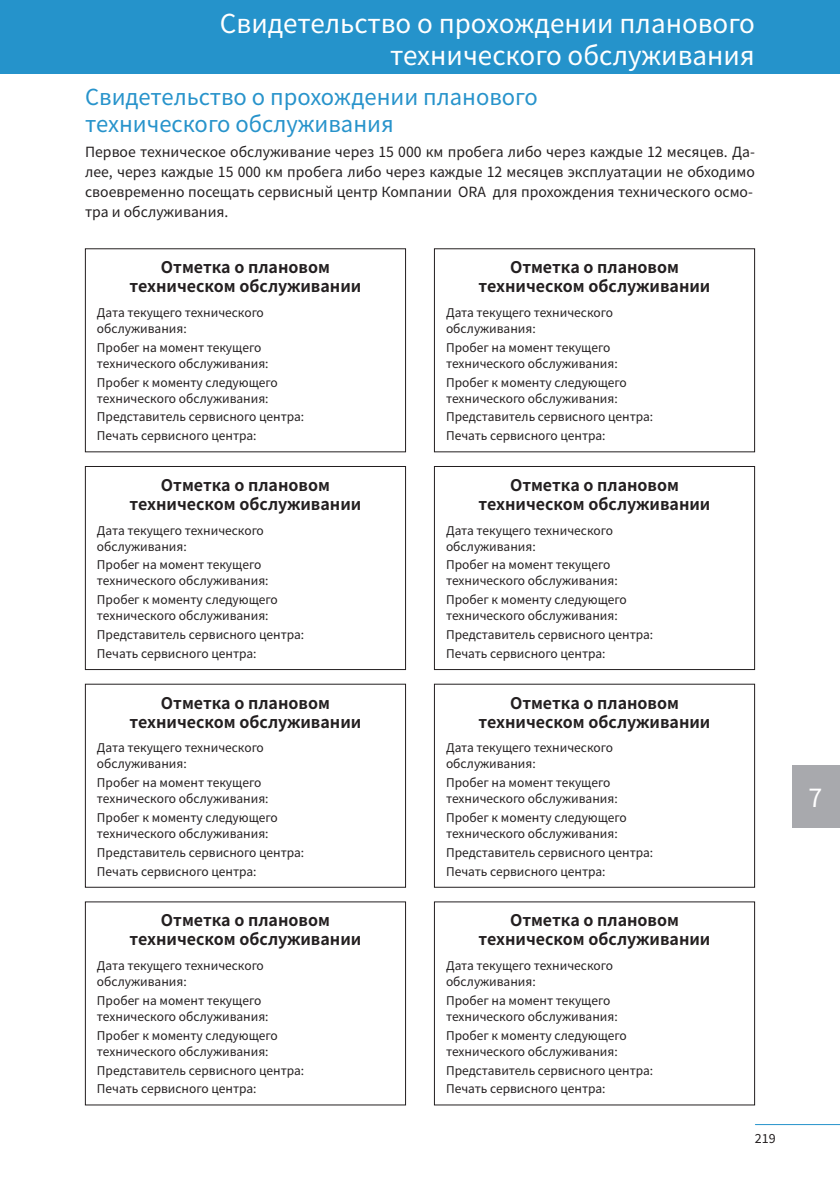
<style>
.page{position:relative;width:840px;height:1191px;background:#fff}
.page>*{position:absolute;margin:0;border:0;box-sizing:border-box;transform-origin:0 0}
.header_2{font:26px/31.2px "Source Han Sans CN";color:#fff;text-align:right}
.t1{font:25px "Source Han Sans CN";color:#fff}
.header_3{font:22px/26.4px "Source Han Sans CN";color:#2793cb}
.header_5{font:700 16px/19.2px "Source Han Sans CN";color:#231f20;text-align:center}
.text_egal{font:14px/20px "Source Han Sans CN";color:#242021}
.t2{font:14px "Source Sans Pro";color:#242021}
.text_egal-2{font:12px/16px "Source Han Sans CN";color:#231f20}
</style>
<div class="page">
<hr style="left:755px;top:1124px;width:84px;height:1px;background:#2593cb">
<div style="left:0;top:0;width:839px;height:74px;background:#2593cb"></div>
<div style="left:792px;top:765px;width:47px;height:63px;background:#a8a9ad"></div>
<div style="left:85px;top:466px;width:320px;height:204px;border:1px solid #231f20"></div>
<div style="left:434px;top:466px;width:320px;height:204px;border:1px solid #231f20"></div>
<p class="header_2" style="left:220px;top:9px;width:536px">Свидетельство о прохождении планового технического обслуживания</p>
<p class="header_3" style="left:85px;top:84px;width:454px">Свидетельство о прохождении планового технического обслуживания</p>
<p class="text_egal" style="left:85px;top:142px;width:670px">Первое техническое обслуживание через 15 000 км пробега либо через каждые 12 месяцев . Да&shy;лее, через каждые 15 000 км пробега либо через каждые 12 месяцев эксплуатации не обходимо своевременно посещать сервисный центр Компании ORA для прохождения технического осмо&shy;тра и обслуживания .</p>
<p class="header_5" style="left:129px;top:258px;width:233px">Отметка о плановом техническом обслуживании</p>
<p class="text_egal-2" style="left:97px;top:305px;width:168px">Дата текущего технического обслуживания:</p>
<p class="text_egal-2" style="left:97px;top:339px;width:173px">Пробег на момент текущего технического обслуживания:</p>
<p class="text_egal-2" style="left:97px;top:374px;width:182px">Пробег к моменту следующего технического обслуживания:</p>
<p class="text_egal-2" style="left:97px;top:409px;width:209px">Представитель сервисного центра:</p>
<p class="text_egal-2" style="left:97px;top:428px;width:161px">Печать сервисного центра:</p>
<p class="header_5" style="left:129px;top:476px;width:233px">Отметка о плановом техническом обслуживании</p>
<p class="text_egal-2" style="left:97px;top:522px;width:168px">Дата текущего технического обслуживания:</p>
<p class="text_egal-2" style="left:97px;top:557px;width:173px">Пробег на момент текущего технического обслуживания:</p>
<p class="text_egal-2" style="left:97px;top:592px;width:182px">Пробег к моменту следующего технического обслуживания:</p>
<p class="text_egal-2" style="left:97px;top:627px;width:209px">Представитель сервисного центра:</p>
<p class="text_egal-2" style="left:97px;top:646px;width:161px">Печать сервисного центра:</p>
<p class="header_5" style="left:129px;top:693px;width:233px">Отметка о плановом техническом обслуживании</p>
<p class="text_egal-2" style="left:97px;top:740px;width:168px">Дата текущего технического обслуживания:</p>
<p class="text_egal-2" style="left:97px;top:775px;width:173px">Пробег на момент текущего технического обслуживания:</p>
<p class="text_egal-2" style="left:97px;top:810px;width:182px">Пробег к моменту следующего технического обслуживания:</p>
<p class="text_egal-2" style="left:97px;top:844px;width:209px">Представитель сервисного центра:</p>
<p class="text_egal-2" style="left:97px;top:863px;width:161px">Печать сервисного центра:</p>
<p class="header_5" style="left:129px;top:911px;width:233px">Отметка о плановом техническом обслуживании</p>
<p class="text_egal-2" style="left:97px;top:957px;width:168px">Дата текущего технического обслуживания:</p>
<p class="text_egal-2" style="left:97px;top:992px;width:173px">Пробег на момент текущего технического обслуживания:</p>
<p class="text_egal-2" style="left:97px;top:1027px;width:182px">Пробег к моменту следующего технического обслуживания:</p>
<p class="text_egal-2" style="left:97px;top:1062px;width:209px">Представитель сервисного центра:</p>
<p class="text_egal-2" style="left:97px;top:1081px;width:161px">Печать сервисного центра:</p>
<p class="header_5" style="left:478px;top:258px;width:233px">Отметка о плановом техническом обслуживании</p>
<p class="text_egal-2" style="left:446px;top:305px;width:168px">Дата текущего технического обслуживания:</p>
<p class="text_egal-2" style="left:446px;top:339px;width:173px">Пробег на момент текущего технического обслуживания:</p>
<p class="text_egal-2" style="left:446px;top:374px;width:182px">Пробег к моменту следующего технического обслуживания:</p>
<p class="text_egal-2" style="left:446px;top:409px;width:209px">Представитель сервисного центра:</p>
<p class="text_egal-2" style="left:446px;top:428px;width:161px">Печать сервисного центра:</p>
<p class="header_5" style="left:478px;top:476px;width:233px">Отметка о плановом техническом обслуживании</p>
<p class="text_egal-2" style="left:446px;top:522px;width:168px">Дата текущего технического обслуживания:</p>
<p class="text_egal-2" style="left:446px;top:557px;width:173px">Пробег на момент текущего технического обслуживания:</p>
<p class="text_egal-2" style="left:446px;top:592px;width:182px">Пробег к моменту следующего технического обслуживания:</p>
<p class="text_egal-2" style="left:446px;top:627px;width:209px">Представитель сервисного центра:</p>
<p class="text_egal-2" style="left:446px;top:646px;width:161px">Печать сервисного центра:</p>
<p class="header_5" style="left:478px;top:693px;width:233px">Отметка о плановом техническом обслуживании</p>
<p class="text_egal-2" style="left:446px;top:740px;width:168px">Дата текущего технического обслуживания:</p>
<p class="text_egal-2" style="left:446px;top:775px;width:173px">Пробег на момент текущего технического обслуживания:</p>
<p class="text_egal-2" style="left:446px;top:810px;width:182px">Пробег к моменту следующего технического обслуживания:</p>
<p class="text_egal-2" style="left:446px;top:844px;width:209px">Представитель сервисного центра:</p>
<p class="text_egal-2" style="left:446px;top:863px;width:161px">Печать сервисного центра:</p>
<p class="header_5" style="left:478px;top:911px;width:233px">Отметка о плановом техническом обслуживании</p>
<p class="text_egal-2" style="left:446px;top:957px;width:168px">Дата текущего технического обслуживания:</p>
<p class="text_egal-2" style="left:446px;top:992px;width:173px">Пробег на момент текущего технического обслуживания:</p>
<p class="text_egal-2" style="left:446px;top:1027px;width:182px">Пробег к моменту следующего технического обслуживания:</p>
<p class="text_egal-2" style="left:446px;top:1062px;width:209px">Представитель сервисного центра:</p>
<p class="text_egal-2" style="left:446px;top:1081px;width:161px">Печать сервисного центра:</p>
<p class="t2" style="left:754px;top:1129px;width:22px">219</p>
<h2 class="t1" style="left:808px;top:783px;width:15px">7</h2>
</div>
